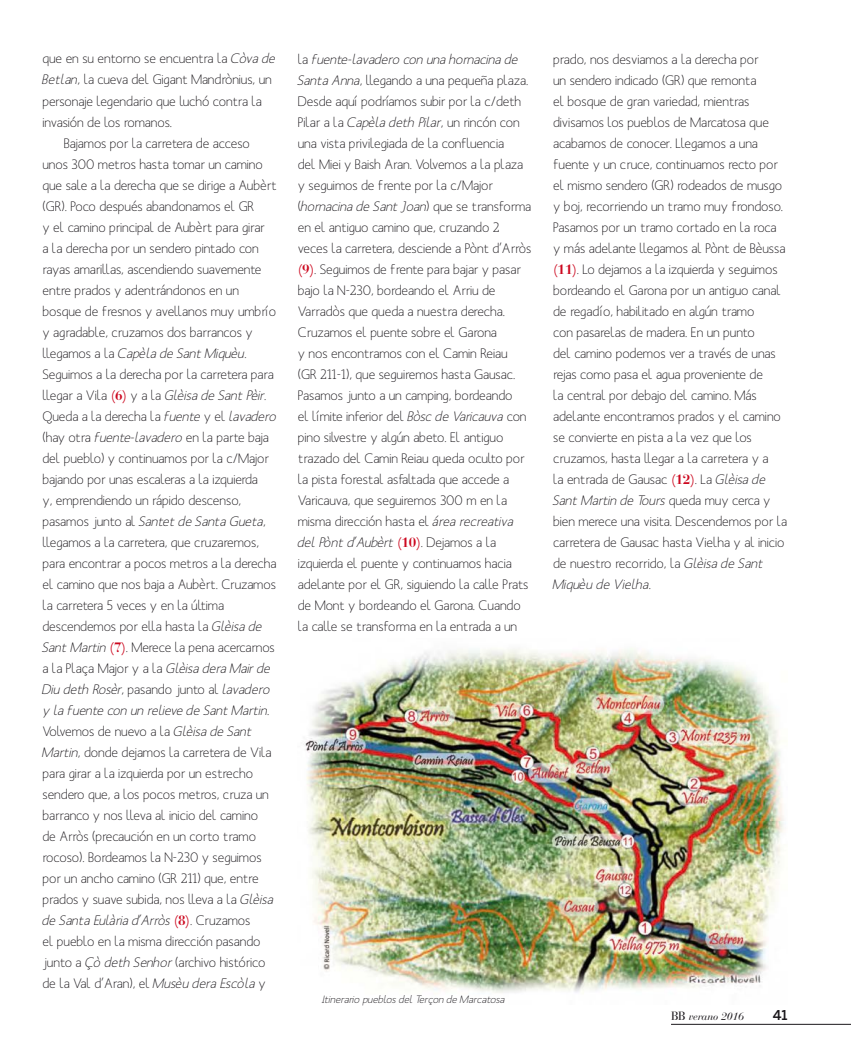
<style>
.page{position:relative;width:851px;height:1063px;background:#fff}
.page>*{position:absolute;margin:0;border:0;box-sizing:border-box;transform-origin:0 0}
.t1{font:13.5px/21px "Mank Sans";letter-spacing:-.005em;color:#1a171b}
.t2{font:italic 13.5px "Mank Sans";letter-spacing:-.005em;color:#1a171b}
.t3{font:500 13.5px "Benton Sans";color:#1a171b}
.t4{font:italic 10.5px "Mank Sans";color:#1a171b}
.t5{font:italic 10.5px "Bauer Bodoni Std";letter-spacing:-.01em;color:#1a171b}
.s1{font-style:italic}
.s2{font-style:normal}
.s3{font-family:"Bauer Bodoni Std";font-weight:700;color:#cc071e}
.s4{font-family:"Bauer Bodoni Std";font-weight:700;font-style:normal;color:#cc071e}
.s5{font-style:normal;font-size:12px}
</style>
<div class="page">
<hr style="left:670px;top:1024px;width:180px;height:1px;background:#1a171b">
<img style="left:303px;top:648px;width:481px;height:345px">
<p class="t1" style="left:42px;top:48px;width:234px">que en su entorno se encuentra la <span class="s1">Còva de</span></p>
<p class="t1" style="left:42px;top:69px;width:231px"><span class="s1">Betlan</span>, la cueva del Gigant Mandrònius, un</p>
<p class="t1" style="left:42px;top:90px;width:221px">personaje legendario que luchó contra la</p>
<p class="t1" style="left:42px;top:111px;width:131px">invasión de los romanos.</p>
<p class="t1" style="left:64px;top:132px;width:187px">Bajamos por la carretera de acceso</p>
<p class="t1" style="left:42px;top:153px;width:222px">unos 300 metros hasta tomar un camino</p>
<p class="t1" style="left:42px;top:174px;width:235px">que sale a la derecha que se dirige a Aubèrt</p>
<p class="t1" style="left:42px;top:195px;width:213px">(GR). Poco después abandonamos el GR</p>
<p class="t1" style="left:42px;top:216px;width:224px">y el camino principal de Aubèrt para girar</p>
<p class="t1" style="left:42px;top:237px;width:218px">a la derecha por un sendero pintado con</p>
<p class="t1" style="left:42px;top:258px;width:220px">rayas amarillas, ascendiendo suavemente</p>
<p class="t1" style="left:42px;top:279px;width:198px">entre prados y adentrándonos en un</p>
<p class="t1" style="left:42px;top:300px;width:235px">bosque de fresnos y avellanos muy umbrío</p>
<p class="t1" style="left:42px;top:321px;width:212px">y agradable, cruzamos dos barrancos y</p>
<p class="t2" style="left:42px;top:345px;width:205px"><span class="s2">llegamos a la</span> Capèla de Sant Miquèu<span class="s2">.</span></p>
<p class="t1" style="left:42px;top:363px;width:233px">Seguimos a la derecha por la carretera para</p>
<p class="t1" style="left:42px;top:384px;width:225px">llegar a Vila <span class="s3">(6)</span> y a la <span class="s1">Glèisa de Sant Pèir</span>.</p>
<p class="t1" style="left:42px;top:405px;width:235px">Queda a la derecha la <span class="s1">fuente</span> y el <span class="s1">lavadero</span></p>
<p class="t1" style="left:42px;top:426px;width:228px">(hay otra <span class="s1">fuente-lavadero</span> en la parte baja</p>
<p class="t1" style="left:42px;top:447px;width:228px">del pueblo) y continuamos por la c/Major</p>
<p class="t1" style="left:42px;top:468px;width:217px">bajando por unas escaleras a la izquierda</p>
<p class="t1" style="left:42px;top:489px;width:200px">y, emprendiendo un rápido descenso,</p>
<p class="t2" style="left:42px;top:513px;width:225px"><span class="s2">pasamos junto al</span> Santet de Santa Gueta<span class="s2">,</span></p>
<p class="t1" style="left:42px;top:531px;width:218px">llegamos a la carretera, que cruzaremos,</p>
<p class="t1" style="left:42px;top:552px;width:235px">para encontrar a pocos metros a la derecha</p>
<p class="t1" style="left:42px;top:573px;width:235px">el camino que nos baja a Aubèrt. Cruzamos</p>
<p class="t1" style="left:42px;top:594px;width:183px">la carretera 5 veces y en la última</p>
<p class="t1" style="left:42px;top:615px;width:221px">descendemos por ella hasta la <span class="s1">Glèisa de</span></p>
<p class="t1" style="left:42px;top:636px;width:234px"><span class="s1">Sant Martin</span> <span class="s3">(7)</span>. Merece la pena acercarnos</p>
<p class="t1" style="left:42px;top:657px;width:229px">a la Plaça Major y a la <span class="s1">Glèisa dera Mair de</span></p>
<p class="t2" style="left:42px;top:681px;width:229px">Diu deth Rosèr<span class="s2">, pasando junto al</span> lavadero</p>
<p class="t2" style="left:42px;top:702px;width:228px">y la fuente con un relieve de Sant Martin<span class="s2">.</span></p>
<p class="t1" style="left:42px;top:720px;width:211px">Volvemos de nuevo a la <span class="s1">Glèisa de Sant</span></p>
<p class="t1" style="left:42px;top:741px;width:230px"><span class="s1">Martin</span>, donde dejamos la carretera de Vila</p>
<p class="t1" style="left:42px;top:762px;width:212px">para girar a la izquierda por un estrecho</p>
<p class="t1" style="left:42px;top:783px;width:228px">sendero que, a los pocos metros, cruza un</p>
<p class="t1" style="left:42px;top:804px;width:217px">barranco y nos lleva al inicio del camino</p>
<p class="t1" style="left:42px;top:825px;width:215px">de Arròs (precaución en un corto tramo</p>
<p class="t1" style="left:42px;top:846px;width:220px">rocoso). Bordeamos la N-230 y seguimos</p>
<p class="t1" style="left:42px;top:867px;width:217px">por un ancho camino (GR 211) que, entre</p>
<p class="t1" style="left:42px;top:888px;width:232px">prados y suave subida, nos lleva a la <span class="s1">Glèisa</span></p>
<p class="t2" style="left:42px;top:912px;width:209px">de Santa Eulària d’Arròs <span class="s4">(8)</span><span class="s2">. Cruzamos</span></p>
<p class="t1" style="left:42px;top:930px;width:219px">el pueblo en la misma dirección pasando</p>
<p class="t1" style="left:42px;top:951px;width:224px">junto a <span class="s1">Çò deth Senhor</span> (archivo histórico</p>
<p class="t1" style="left:42px;top:972px;width:225px">de la Val d’Aran), el <span class="s1">Musèu dera Escòla</span> y</p>
<p class="t1" style="left:298px;top:48px;width:235px">la <span class="s1">fuente-lavadero con una hornacina de Santa Anna</span>, llegando a una pequeña plaza.<br>Desde aquí podríamos subir por la c/deth Pilar a la <span class="s1">Capèla deth Pilar</span>, un rincón con una vista privilegiada de la confluencia<br>del Miei y Baish Aran. Volvemos a la plaza y seguimos de frente por la c/Major (<span class="s1">hornacina de Sant Joan</span>) que se transforma en el antiguo camino que, cruzando 2 veces la carretera, desciende a Pònt d’Arròs <span class="s3">(9)</span>. Seguimos de frente para bajar y pasar bajo la N-230, bordeando el Arriu de Varradòs que queda a nuestra derecha.<br>Cruzamos el puente sobre el Garona<br>y nos encontramos con el Camin Reiau<br>(GR 211-1), que seguiremos hasta Gausac.<br>Pasamos junto a un camping, bordeando<br>el límite inferior del <span class="s1">Bòsc de Varicauva</span> con pino silvestre y algún abeto. El antiguo trazado del Camin Reiau queda oculto por la pista forestal asfaltada que accede a Varicauva, que seguiremos 300 m en la misma dirección hasta el <span class="s1">área recreativa del Pònt d’Aubèrt</span> <span class="s3">(10)</span>. Dejamos a la izquierda el puente y continuamos hacia adelante por el GR, siguiendo la calle Prats de Mont y bordeando el Garona. Cuando la calle se transforma en la entrada a un</p>
<p class="t1" style="left:553px;top:48px;width:235px">prado, nos desviamos a la derecha por<br>un sendero indicado (GR) que remonta<br>el bosque de gran variedad, mientras divisamos los pueblos de Marcatosa que acabamos de conocer. Llegamos a una fuente y un cruce, continuamos recto por el mismo sendero (GR) rodeados de musgo y boj, recorriendo un tramo muy frondoso.<br>Pasamos por un tramo cortado en la roca y más adelante llegamos al Pònt de Bèussa <span class="s3">(11)</span>. Lo dejamos a la izquierda y seguimos bordeando el Garona por un antiguo canal de regadío, habilitado en algún tramo<br>con pasarelas de madera. En un punto<br>del camino podemos ver a través de unas rejas como pasa el agua proveniente de<br>la central por debajo del camino. Más adelante encontramos prados y el camino se convierte en pista a la vez que los cruzamos, hasta llegar a la carretera y a<br>la entrada de Gausac <span class="s3">(12)</span>. La <span class="s1">Glèisa de Sant Martin de Tours</span> queda muy cerca y bien merece una visita. Descendemos por la carretera de Gausac hasta Vielha y al inicio de nuestro recorrido, la <span class="s1">Glèisa de Sant Miquèu de Vielha</span>.</p>
<p class="t4" style="left:322px;top:992px;width:184px">Itinerario pueblos del Terçon de Marcatosa</p>
<p class="t5" style="left:670px;top:1012px;width:75px"><span class="s5">BB</span> verano 2016</p>
<p class="t3" style="left:772px;top:1008px;width:16px">41</p>
</div>
